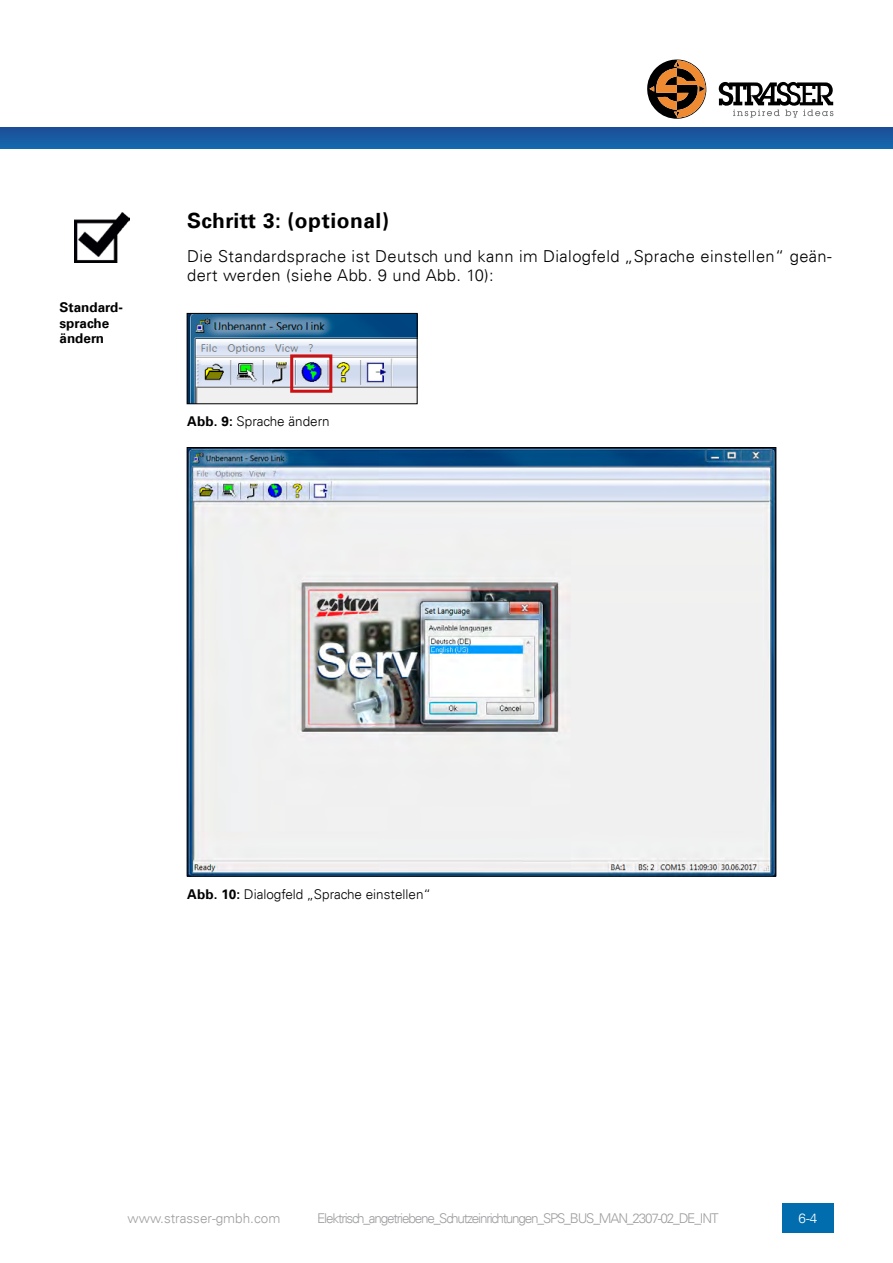
<style>
.page{position:relative;width:893px;height:1263px;background:#fff}
.page>*{position:absolute;margin:0;border:0;box-sizing:border-box;transform-origin:0 0}
.t1{font:700 21px "Univers LT";letter-spacing:.025em;color:#000}
.t2{font:300 16.5px/19px "Univers LT";letter-spacing:.025em;color:#000}
.t3{font:300 13.5px "Univers LT";letter-spacing:-.085em;color:#9d9ea0}
.t4{font:300 13.5px "Univers LT";color:#000}
.t5{font:700 13.5px/15.6px "Univers LT";color:#000}
.t6{font:300 13.5px "Univers LT";color:#9d9ea0}
.t7{font:300 13.5px "Univers LT";color:#fff}
.s1{font-weight:700}
</style>
<div class="page">
<div style="left:0;top:128px;width:893px;height:21px;background:#185ca3"></div>
<div style="left:782px;top:1203px;width:51px;height:30px;background:#016dae"></div>
<svg style="left:647px;top:60px;width:60px;height:59px"></svg>
<svg style="left:718px;top:81px;width:115px;height:37px"></svg>
<img style="left:74px;top:213px;width:56px;height:50px">
<img style="left:189px;top:315px;width:226px;height:87px">
<div style="left:187px;top:313px;width:230px;height:91px;border:1px solid #000"></div>
<div style="left:290px;top:354px;width:42px;height:39px;border:3px solid #cd1013"></div>
<img style="left:189px;top:449px;width:585px;height:425px">
<p class="t5" style="left:60px;top:300px;width:65px">Standard&shy;sprache ändern</p>
<p class="t1" style="left:187px;top:208px;width:203px">Schritt 3: (optional)</p>
<p class="t2" style="left:187px;top:246px;width:646px">Die Standardsprache ist Deutsch und kann im Dialogfeld „Sprache einstellen“ geän&shy;dert werden (siehe Abb. 9 und Abb. 10):</p>
<p class="t4" style="left:187px;top:413px;width:144px"><span class="s1">Abb. 9:</span> Sprache ändern</p>
<p class="t4" style="left:187px;top:886px;width:245px"><span class="s1">Abb. 10:</span> Dialogfeld „Sprache einstellen“</p>
<p class="t6" style="left:128px;top:1210px;width:154px">www.strasser-gmbh.com</p>
<p class="t3" style="left:317px;top:1210px;width:403px">Elektrisch_angetriebene_Schutzeinrichtungen_SPS_BUS_MAN_2307-02_DE_INT</p>
<p class="t7" style="left:798px;top:1210px;width:20px">6-4</p>
</div>
